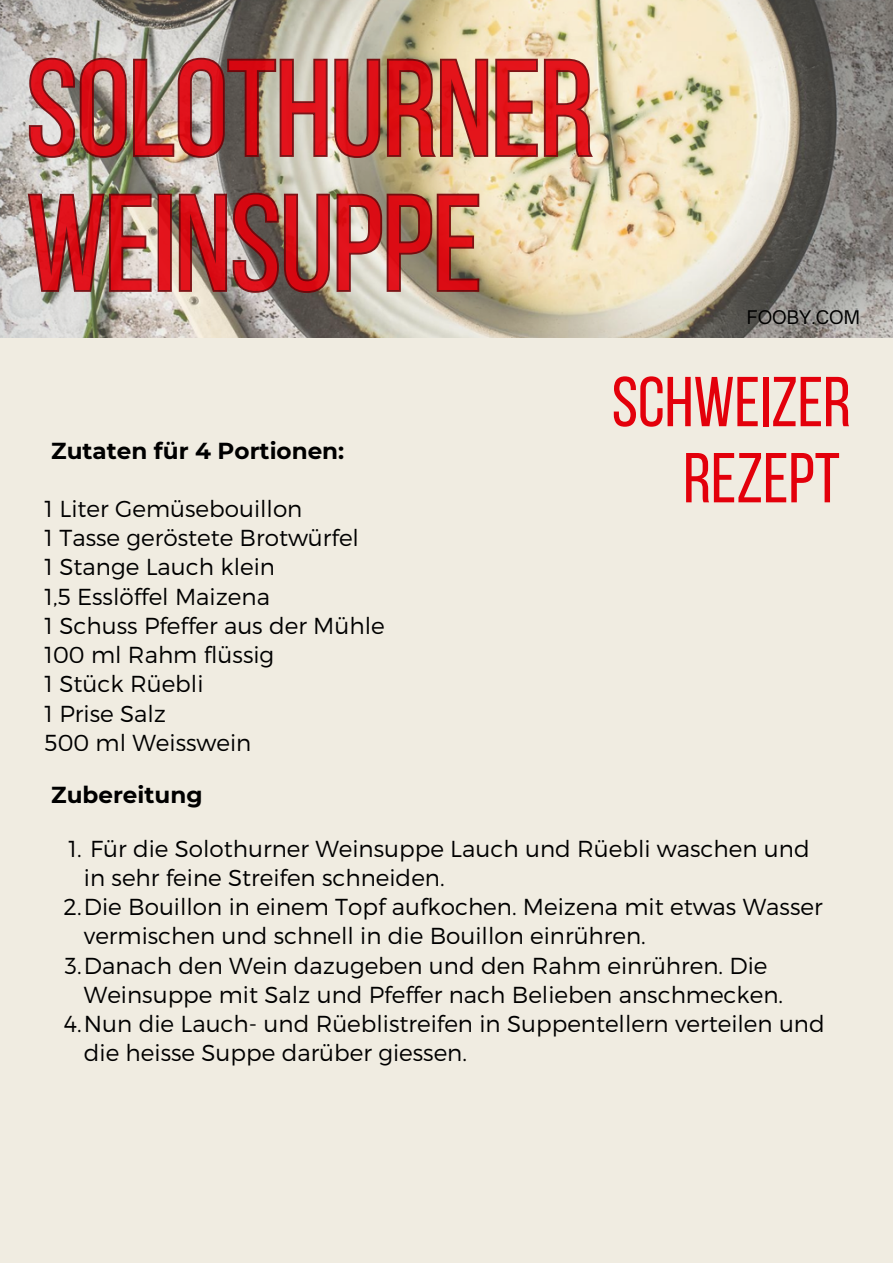
<style>
.page{position:relative;width:893px;height:1264px;background:#fff}
.page>*{position:absolute;margin:0;border:0;box-sizing:border-box;transform-origin:0 0}
.t1{font:134.85px/134.9px "Bebas Neue";color:#e3000b}
.t2{font:70.5px/76.1px "Bebas Neue";color:#e3000b;text-align:right}
.t3{font:300 23.1px/29.2px "Montserrat";color:#000}
.t4{font:700 23.1px "Montserrat";color:#000}
.t5{font:18px "Open Sauce One";color:#000}
</style>
<div class="page">
<div style="left:0;top:0;width:892px;height:1262px;background:#f0ece1"></div>
<img style="left:0;top:0;width:892px;height:337px">
<img style="left:27px;top:55px;width:567px;height:105px">
<img style="left:27px;top:190px;width:454px;height:115px">
<h1 class="t1" style="left:27px;top:54px;width:568px">SOLOTHURNER<br>WEINSUPPE</h1>
<p class="t4" style="left:51px;top:436px;width:294px">Zutaten für 4 Portionen:</p>
<p class="t3" style="left:45px;top:493px;width:259px">1 Liter Gemüsebouillon</p>
<p class="t3" style="left:45px;top:522px;width:316px">1 Tasse geröstete Brotwürfel</p>
<p class="t3" style="left:45px;top:551px;width:232px">1 Stange Lauch klein</p>
<p class="t3" style="left:45px;top:580px;width:227px">1,5 Esslöffel Maizena</p>
<p class="t3" style="left:45px;top:610px;width:341px">1 Schuss Pfeffer aus der Mühle</p>
<p class="t3" style="left:45px;top:639px;width:231px">100 ml Rahm flüssig</p>
<p class="t3" style="left:45px;top:668px;width:160px">1 Stück Rüebli</p>
<p class="t3" style="left:45px;top:697px;width:123px">1 Prise Salz</p>
<p class="t3" style="left:45px;top:727px;width:208px">500 ml Weisswein</p>
<p class="t4" style="left:51px;top:780px;width:153px">Zubereitung</p>
<p class="t5" style="left:746px;top:306px;width:114px">FOOBY.COM</p>
<p class="t2" style="left:611px;top:370px;width:241px">SCHWEIZER<br>REZEPT</p>
<p class="t3" style="left:84px;top:832px;width:727px;text-indent:-15px">1. Für die Solothurner Weinsuppe Lauch und Rüebli waschen und in sehr feine Streifen schneiden.</p>
<p class="t3" style="left:84px;top:891px;width:740px;text-indent:-20px">2.Die Bouillon in einem Topf aufkochen. Meizena mit etwas Wasser vermischen und schnell in die Bouillon einrühren.</p>
<p class="t3" style="left:84px;top:949px;width:700px;text-indent:-19px">3.Danach den Wein dazugeben und den Rahm einrühren. Die<br>Weinsuppe mit Salz und Pfeffer nach Belieben anschmecken.</p>
<p class="t3" style="left:84px;top:1008px;width:742px;text-indent:-20px">4.Nun die Lauch- und Rüeblistreifen in Suppentellern verteilen und die heisse Suppe darüber giessen.</p>
</div>
